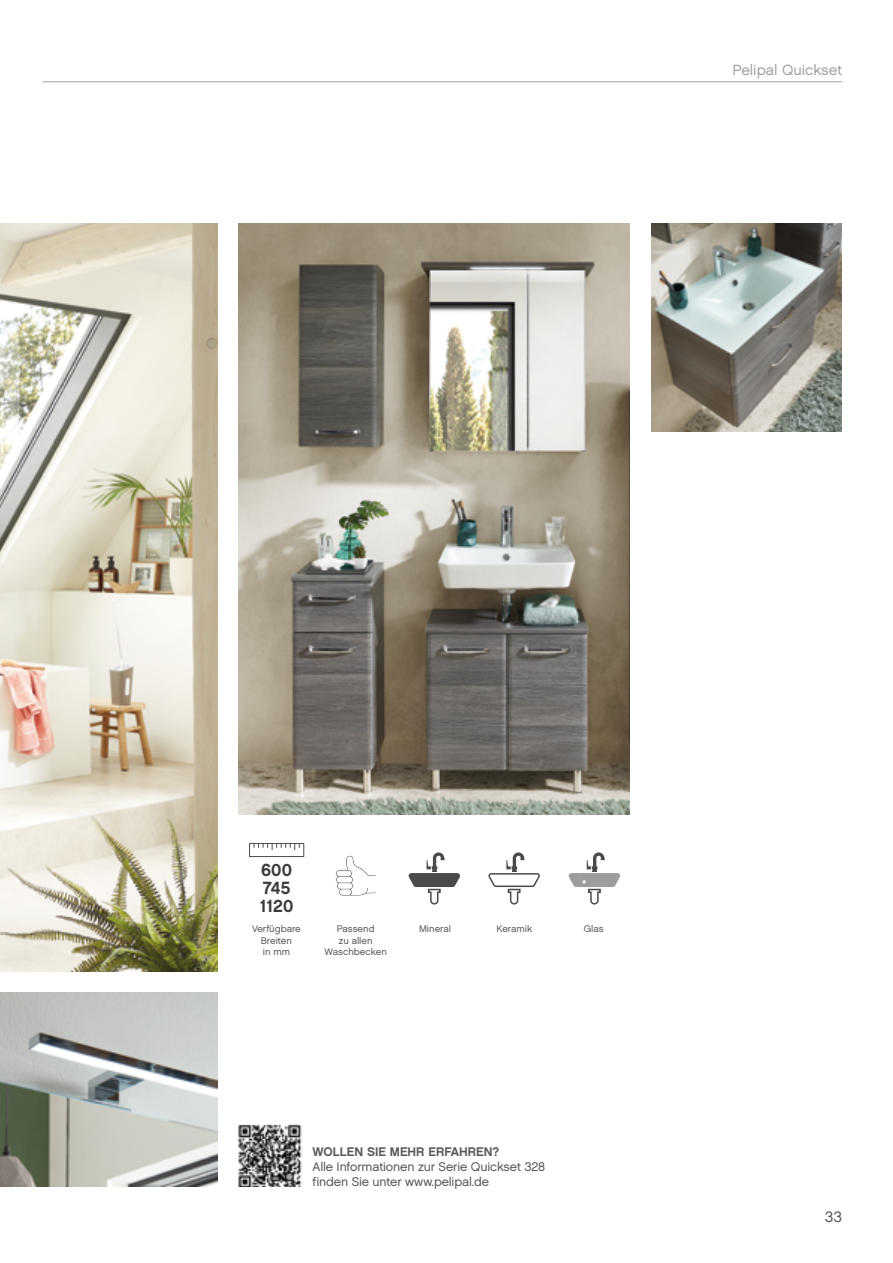
<style>
.page{position:relative;width:893px;height:1263px;background:#fff}
.page>*{position:absolute;margin:0;border:0;box-sizing:border-box;transform-origin:0 0}
.t1{font:17.7px/18px "Chalet New York Nineteen Sixty";letter-spacing:-.005em;color:#3c3c3b}
.t2{font:15px "Chalet London Nineteen Sixty";color:#575756}
.t3{font:14.7px "Chalet London Nineteen Sixty";color:#a1a1a1}
.t4{font:12.45px/15.3px "Chalet London Nineteen Sixty";letter-spacing:-.01em;color:#575756}
.t5{font:12.45px "Chalet New York Nineteen Sixty";color:#575756}
.t6{font:9.6px/11.7px "Chalet London Nineteen Sixty";color:#575756;text-align:center}
</style>
<div class="page">
<hr style="left:43px;top:81px;width:799px;height:1px;background:#a1a1a1">
<img style="left:0;top:223px;width:217px;height:749px">
<img style="left:0;top:993px;width:217px;height:193px">
<img style="left:651px;top:223px;width:191px;height:209px">
<img style="left:239px;top:223px;width:391px;height:591px">
<img style="left:239px;top:1124px;width:63px;height:62px">
<svg style="left:408px;top:852px;width:52px;height:53px"></svg>
<svg style="left:488px;top:852px;width:52px;height:53px"></svg>
<svg style="left:568px;top:852px;width:52px;height:53px"></svg>
<svg style="left:249px;top:843px;width:55px;height:14px"></svg>
<svg style="left:336px;top:855px;width:40px;height:41px"></svg>
<p class="t3" style="left:732px;top:61px;width:111px">Pelipal Quickset</p>
<h1 class="t1" style="left:260px;top:860px;width:35px">600<br>745<br>1120</h1>
<p class="t6" style="left:252px;top:923px;width:50px">Verfügbare<br>Breiten<br>in mm</p>
<p class="t6" style="left:325px;top:923px;width:64px">Passend<br>zu allen<br>Waschbecken</p>
<p class="t6" style="left:419px;top:923px;width:34px">Mineral</p>
<p class="t6" style="left:496px;top:923px;width:37px">Keramik</p>
<p class="t6" style="left:584px;top:923px;width:21px">Glas</p>
<p class="t5" style="left:313px;top:1144px;width:188px">WOLLEN SIE MEHR ERFAHREN?</p>
<p class="t4" style="left:313px;top:1159px;width:234px">Alle Informationen zur Serie Quickset 328 finden Sie unter www.pelipal.de</p>
<p class="t2" style="left:825px;top:1208px;width:19px">33</p>
</div>
